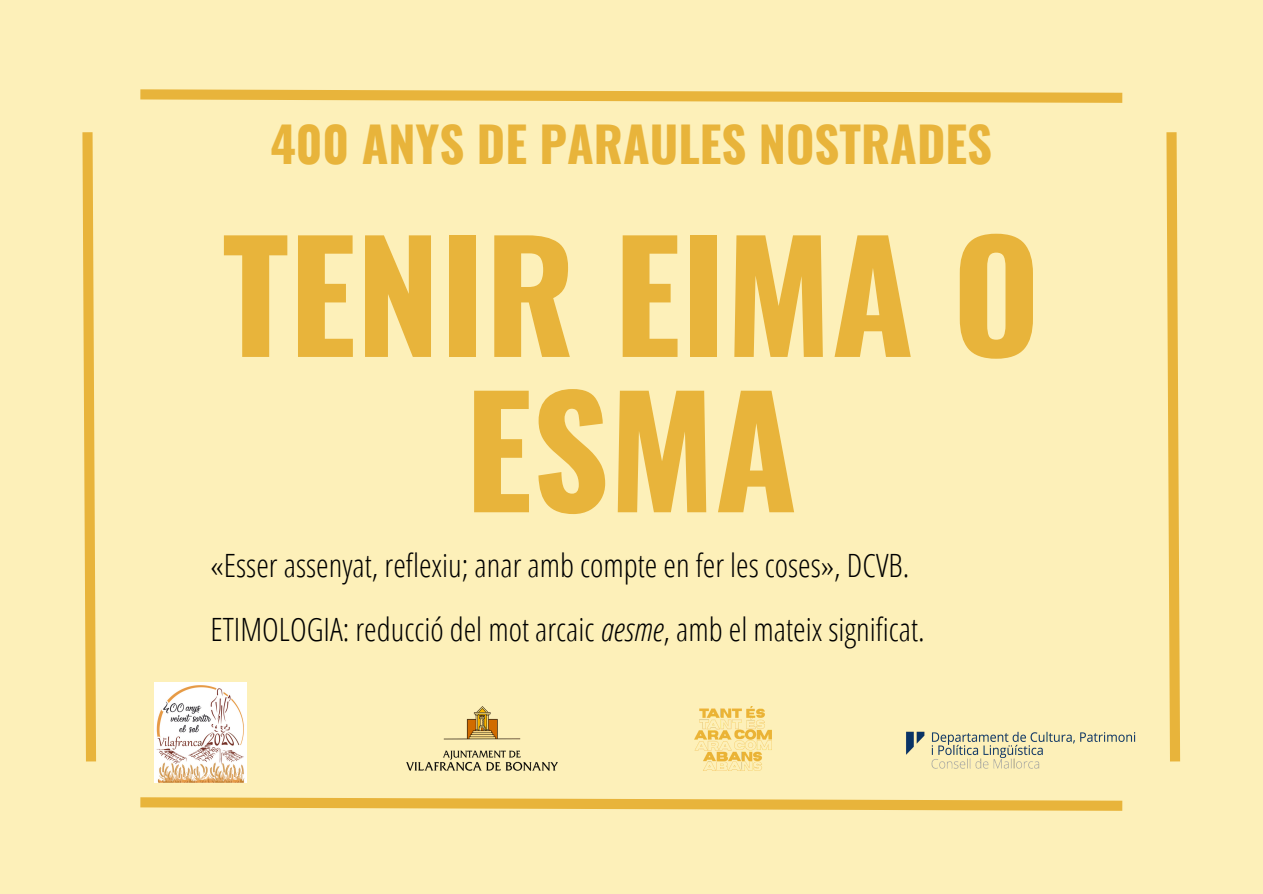
<style>
.page{position:relative;width:1263px;height:894px;background:#fff}
.page>*{position:absolute;margin:0;border:0;box-sizing:border-box;transform-origin:0 0}
.t1{font:700 150px/155.2px "Oswald";color:#e8b43b;text-align:center}
.t2{font:700 48.6px "Oswald";color:#e8b43b}
.t3{font:300 32.1px/64.1px "Open Sans Condensed";color:#000}
.s1{font-style:italic}
</style>
<div class="page">
<div style="left:0;top:0;width:1263px;height:893px;background:#fdf0b9"></div>
<svg style="left:140px;top:797px;width:983px;height:14px"></svg>
<svg style="left:82px;top:132px;width:14px;height:630px"></svg>
<svg style="left:140px;top:89px;width:983px;height:14px"></svg>
<svg style="left:1166px;top:132px;width:15px;height:630px"></svg>
<img style="left:407px;top:706px;width:150px;height:64px">
<img style="left:906px;top:731px;width:230px;height:38px">
<img style="left:694px;top:706px;width:78px;height:64px">
<img style="left:154px;top:682px;width:92px;height:100px">
<h2 class="t2" style="left:270px;top:106px;width:723px">400 ANYS DE PARAULES NOSTRADES</h2>
<h1 class="t1" style="left:222px;top:211px;width:819px">TENIR EIMA O<br>ESMA</h1>
<p class="t3" style="left:210px;top:532px;width:716px">«Esser assenyat, reflexiu; anar amb compte en fer les coses», DCVB.<br>ETIMOLOGIA: reducció del mot arcaic <span class="s1">aesme</span>, amb el mateix significat.</p>
</div>
